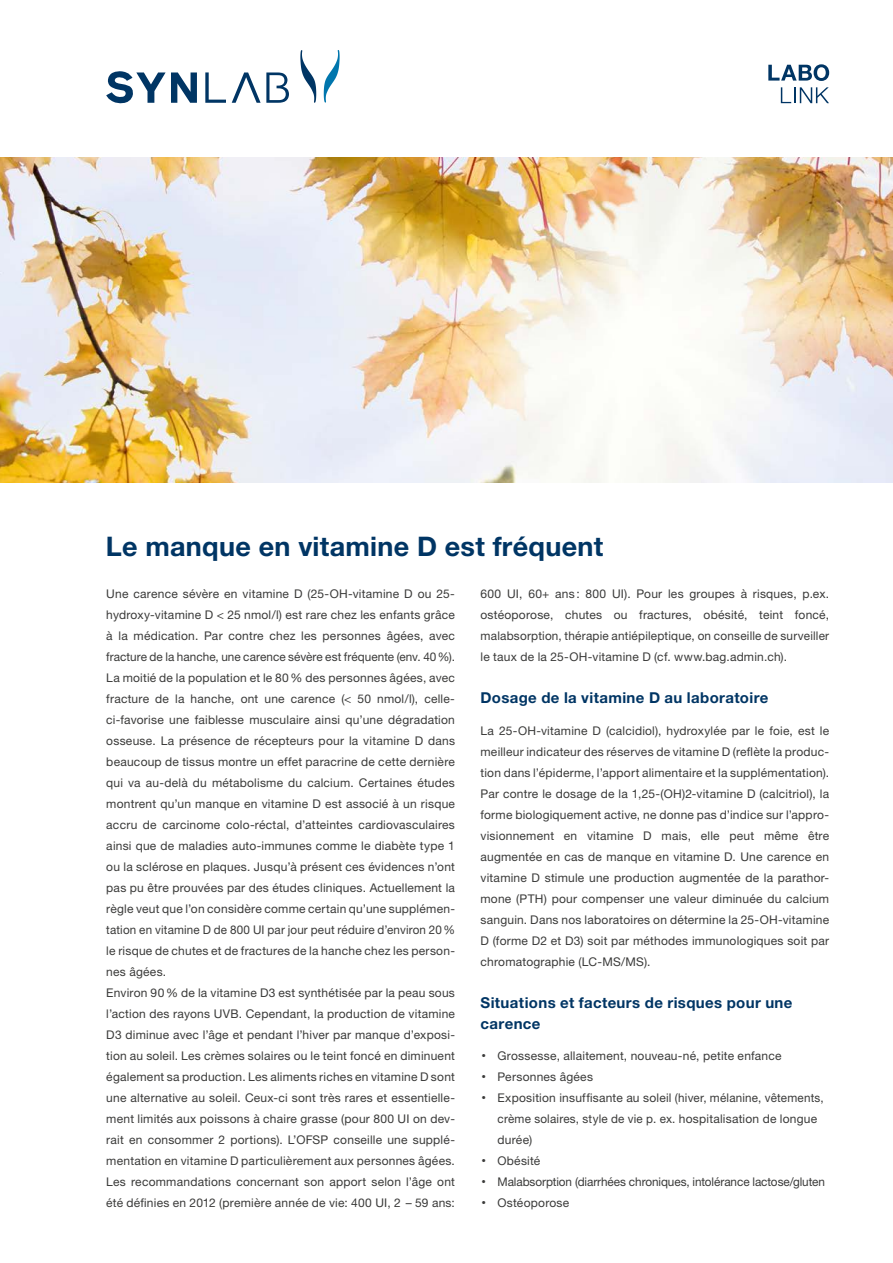
<style>
.page{position:relative;width:893px;height:1263px;background:#fff}
.page>*{position:absolute;margin:0;border:0;box-sizing:border-box;transform-origin:0 0}
.t1{font:700 27px "Helvetica Neue LT Std";letter-spacing:.01em;color:#003564}
.t2{font:700 15px/21px "Helvetica Neue LT Std";letter-spacing:.025em;color:#003564}
.t3{font:12px/21px "Helvetica Neue LT Std";letter-spacing:.02em;color:#3a3a39;text-align:justify}
.t4{font:12px "Helvetica Neue LT Std";letter-spacing:-.005em;color:#3a3a39}
.s1{font-size:24px}
</style>
<div class="page">
<svg style="left:300px;top:50px;width:16px;height:53px"></svg>
<svg style="left:324px;top:50px;width:16px;height:53px"></svg>
<svg style="left:205px;top:72px;width:21px;height:31px"></svg>
<svg style="left:106px;top:71px;width:91px;height:32px"></svg>
<svg style="left:232px;top:72px;width:57px;height:31px"></svg>
<svg style="left:768px;top:64px;width:61px;height:17px"></svg>
<svg style="left:781px;top:87px;width:48px;height:16px"></svg>
<img style="left:0;top:157px;width:893px;height:326px">
<h1 class="t1" style="left:106px;top:530px;width:499px">Le manque en vitamine D est fréquent</h1>
<p class="t3" style="left:106px;top:583px;width:350px;text-align:left">Une carence sévère en vitamine D (25-OH-vitamine D ou 25- hydroxy-vitamine D &lt; 25 nmol/l) est rare chez les enfants grâce à la médication. Par contre chez les personnes âgées, avec fracture de la hanche, une carence sévère est fréquente (env. 40%).<br>La moitié de la population et le 80% des personnes âgées, avec fracture de la hanche, ont une carence (&lt; 50 nmol/l), celle&shy;ci-favorise une faiblesse musculaire ainsi qu’une dégradation osseuse. La présence de récepteurs pour la vitamine D dans beaucoup de tissus montre un effet paracrine de cette dernière qui va au-delà du métabolisme du calcium. Certaines études montrent qu’un manque en vitamine D est associé à un risque accru de carcinome colo-réctal, d’atteintes cardiovasculaires ainsi que de maladies auto-immunes comme le diabète type 1 ou la sclérose en plaques. Jusqu’à présent ces évidences n’ont pas pu être prouvées par des études cliniques. Actuellement la règle veut que l’on considère comme certain qu’une supplémen&shy;tation en vitamine D de 800 UI par jour peut réduire d’environ 20% le risque de chutes et de fractures de la hanche chez les person&shy;nes âgées.<br>Environ 90% de la vitamine D3 est synthétisée par la peau sous l’action des rayons UVB. Cependant, la production de vitamine D3 diminue avec l’âge et pendant l’hiver par manque d’exposi&shy;tion au soleil. Les crèmes solaires ou le teint foncé en diminuent également sa production. Les aliments riches en vitamine D sont une alternative au soleil. Ceux-ci sont très rares et essentielle&shy;ment limités aux poissons à chaire grasse (pour 800 UI on dev&shy;rait en consommer 2 portions). L’OFSP conseille une supplé&shy;mentation en vitamine D particulièrement aux personnes âgées.<br>Les recommandations concernant son apport selon l’âge ont été définies en 2012 (première année de vie: 400 UI, 2 – 59 ans:</p>
<p class="t3" style="left:480px;top:583px;width:350px">600 UI, 60+ ans : 800 UI). Pour les groupes à risques, p.ex. ostéoporose, chutes ou fractures, obésité, teint foncé, malabsorption, thérapie antiépileptique, on conseille de surveiller le taux de la 25-OH-vitamine D (cf. www.bag.admin.ch).</p>
<p class="t2" style="left:480px;top:687px;width:290px">Dosage de la vitamine D au laboratoire</p>
<p class="t3" style="left:480px;top:720px;width:350px">La 25-OH-vitamine D (calcidiol), hydroxylée par le foie, est le meilleur indicateur des réserves de vitamine D (reflète la produc&shy;tion dans l’épiderme, l’apport alimentaire et la supplémentation).<br>Par contre le dosage de la 1,25-(OH)2-vitamine D (calcitriol), la forme biologiquement active, ne donne pas d’indice sur l’appro&shy;visionnement en vitamine D mais, elle peut même être augmentée en cas de manque en vitamine D. Une carence en vitamine D stimule une production augmentée de la parathor&shy;mone (PTH) pour compenser une valeur diminuée du calcium sanguin. Dans nos laboratoires on détermine la 25-OH-vitamine D (forme D2 et D3) soit par méthodes immunologiques soit par chromatographie (LC-MS/MS).</p>
<p class="t2" style="left:480px;top:992px;width:313px">Situations et facteurs de risques pour une carence</p>
<p class="t3" style="left:480px;top:1045px;width:303px"><span class="s1">·</span> Grossesse, allaitement, nouveau-né, petite enfance</p>
<p class="t3" style="left:480px;top:1066px;width:114px"><span class="s1">·</span> Personnes âgées</p>
<p class="t3" style="left:480px;top:1087px;width:345px"><span class="s1">·</span> Exposition insuffisante au soleil (hiver, mélanine, vêtements,</p>
<p class="t3" style="left:497px;top:1108px;width:321px">crème solaires, style de vie p. ex. hospitalisation de longue</p>
<p class="t3" style="left:497px;top:1129px;width:36px">durée)</p>
<p class="t3" style="left:480px;top:1150px;width:61px"><span class="s1">·</span> Obésité</p>
<p class="t4" style="left:480px;top:1175px;width:346px"><span class="s1">·</span> Malabsorption (diarrhées chroniques, intolérance lactose/gluten</p>
<p class="t3" style="left:480px;top:1192px;width:90px"><span class="s1">·</span> Ostéoporose</p>
</div>
